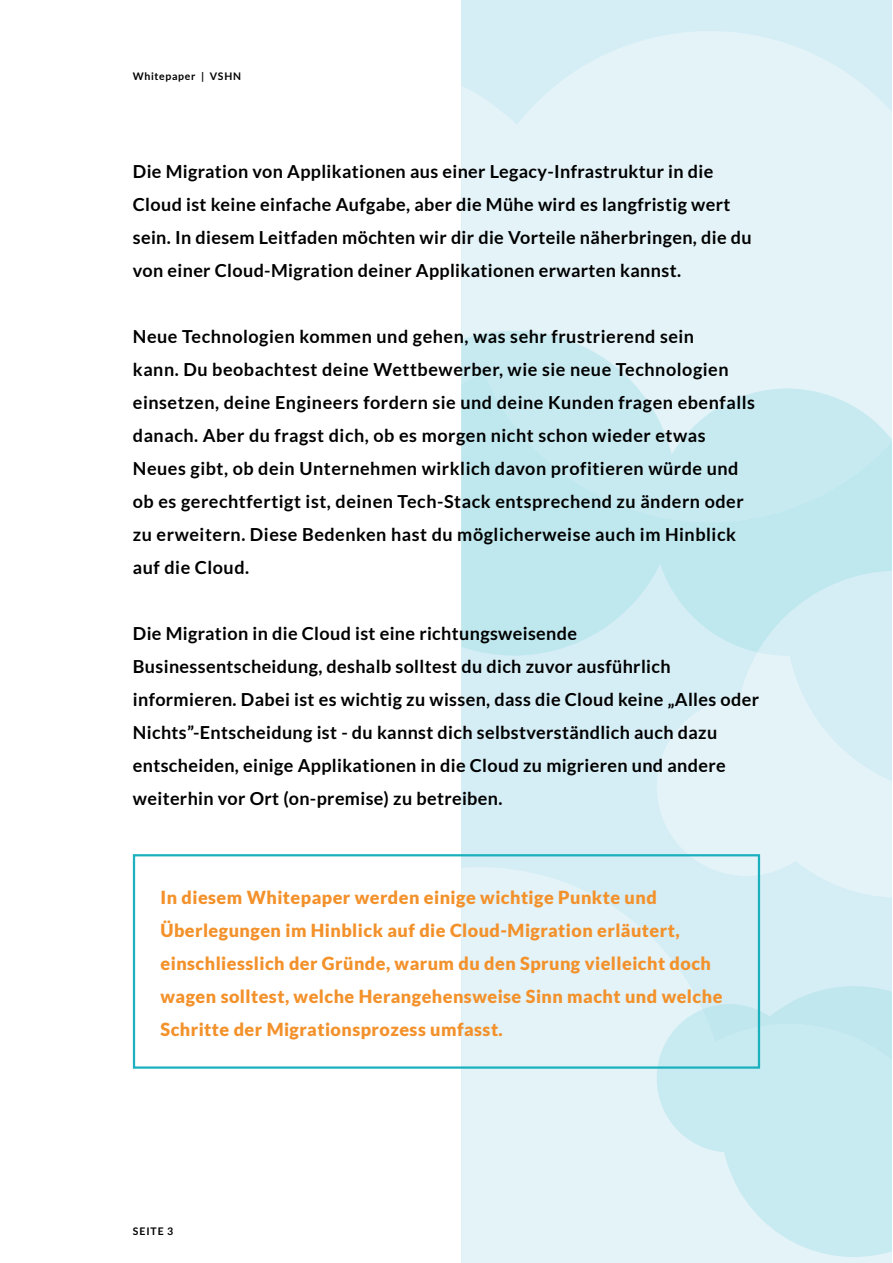
<style>
.page{position:relative;width:893px;height:1263px;background:#fff}
.page>*{position:absolute;margin:0;border:0;box-sizing:border-box;transform-origin:0 0}
.t1{font:700 18px/33px "Lato";letter-spacing:.02em;color:#000}
.t2{font:900 18px/33px "Lato";letter-spacing:.025em;color:#f3912b}
.t3{font:700 10.5px "Lato";letter-spacing:.065em;color:#000}
</style>
<div class="page">
<div style="left:461px;top:0;width:430px;height:1263px;background:#d5edf5"></div>
<svg style="left:462px;top:31px;width:429px;height:300px;fill:#e3f3f8"></svg>
<svg style="left:462px;top:867px;width:429px;height:396px;fill:#e3f3f8"></svg>
<svg style="left:461px;top:522px;width:430px;height:133px;fill:#bee7ee"></svg>
<svg style="left:461px;top:331px;width:430px;height:191px;fill:#c7eaf1"></svg>
<svg style="left:653px;top:652px;width:238px;height:245px;fill:#e3f3f8"></svg>
<svg style="left:757px;top:571px;width:134px;height:210px"></svg>
<svg style="left:702px;top:986px;width:189px;height:23px"></svg>
<svg style="left:654px;top:1009px;width:237px;height:248px;fill:#c8eaf1"></svg>
<div style="left:133px;top:854px;width:627px;height:215px;border:2px solid #1ab0be"></div>
<p class="t3" style="left:133px;top:70px;width:110px">Whitepaper | VSHN</p>
<p class="t1" style="left:133px;top:154px;width:620px">Die Migration von Applikationen aus einer Legacy-Infrastruktur in die Cloud ist keine einfache Aufgabe, aber die Mühe wird es langfristig wert sein. In diesem Leitfaden möchten wir dir die Vorteile näherbringen, die du von einer Cloud-Migration deiner Applikationen erwarten kannst.</p>
<p class="t1" style="left:133px;top:319px;width:624px">Neue Technologien kommen und gehen, was sehr frustrierend sein<br>kann. Du beobachtest deine Wettbewerber, wie sie neue Technologien einsetzen, deine Engineers fordern sie und deine Kunden fragen ebenfalls danach. Aber du fragst dich, ob es morgen nicht schon wieder etwas Neues gibt, ob dein Unternehmen wirklich davon profitieren würde und ob es gerechtfertigt ist, deinen Tech-Stack entsprechend zu ändern oder zu erweitern. Diese Bedenken hast du möglicherweise auch im Hinblick auf die Cloud.</p>
<p class="t1" style="left:133px;top:616px;width:628px">Die Migration in die Cloud ist eine richtungsweisende Businessentscheidung, deshalb solltest du dich zuvor ausführlich informieren. Dabei ist es wichtig zu wissen, dass die Cloud keine „Alles oder Nichts”-Entscheidung ist - du kannst dich selbstverständlich auch dazu entscheiden, einige Applikationen in die Cloud zu migrieren und andere weiterhin vor Ort (on-premise) zu betreiben.</p>
<p class="t2" style="left:161px;top:880px;width:563px">In diesem Whitepaper werden einige wichtige Punkte und Überlegungen im Hinblick auf die Cloud-Migration erläutert, einschliesslich der Gründe, warum du den Sprung vielleicht doch wagen solltest, welche Herangehensweise Sinn macht und welche Schritte der Migrationsprozess umfasst.</p>
<p class="t3" style="left:133px;top:1225px;width:42px">SEITE 3</p>
</div>
